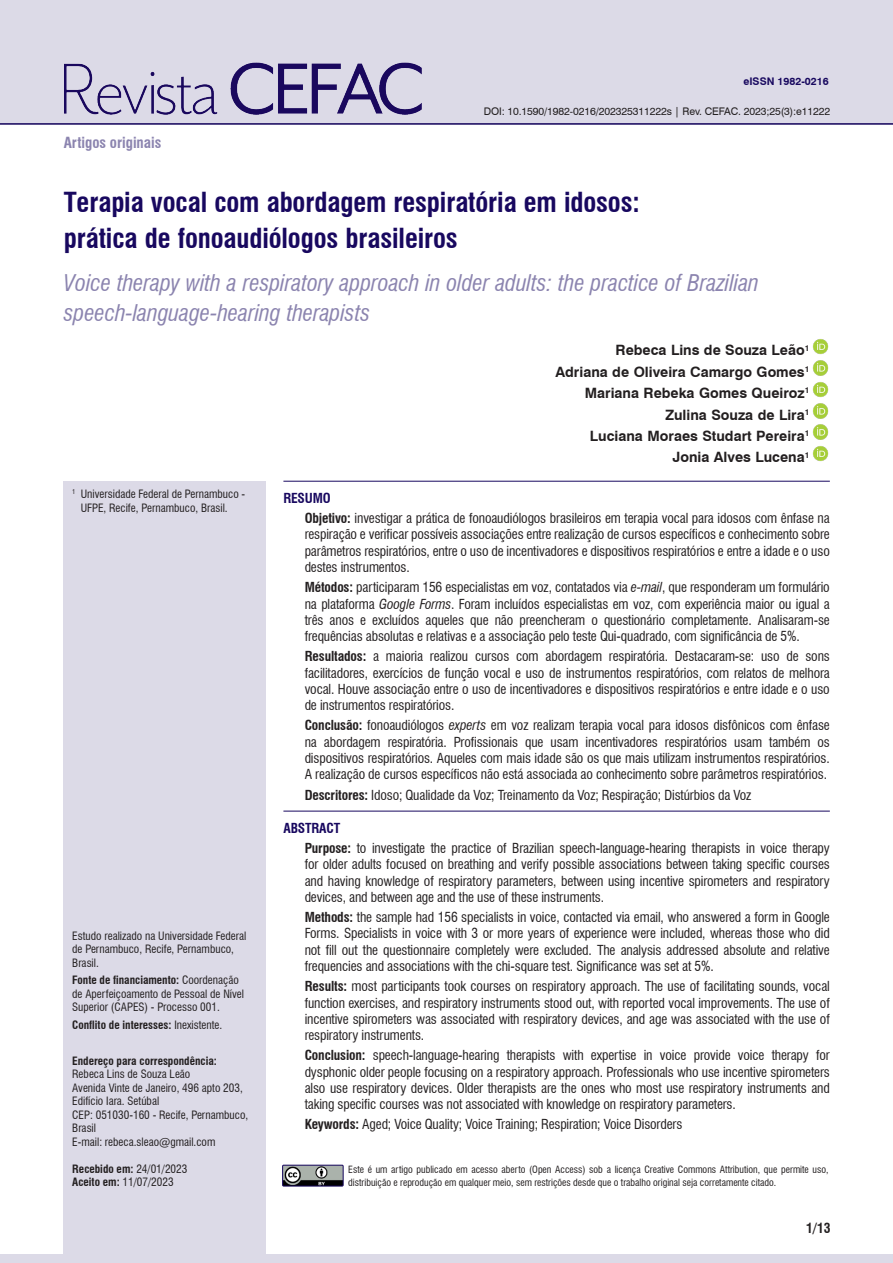
<style>
.page{position:relative;width:893px;height:1263px;background:#fff}
.page>*{position:absolute;margin:0;border:0;box-sizing:border-box;transform-origin:0 0}
.Titulo{font:700 condensed 27px/36px "Swiss 721 BT";letter-spacing:-.005em;color:#18085f}
.Titulo_ingles{font:italic condensed 22.5px/30px "Swiss 721 BT";letter-spacing:-.005em;color:#8b84af}
.Tipo_de_artigo{font:700 condensed 15px "Swiss 721 BT";color:#8b84af}
.Autor{font:700 14.25px "Swiss 721 BT";color:#231f20}
.Resumo{font:condensed 13.5px/16.2px "Swiss 721 BT";letter-spacing:-.01em;color:#231f20;text-align:justify}
.Resumo_título{font:700 condensed 13.5px "Swiss 721 BT";letter-spacing:-.01em;color:#18085f}
.Cabeço_autor_esquerda-par{font:700 condensed 13.5px "Swiss 721 BT";color:#231f20}
.Notas_sem_paragrafo{font:condensed 11.25px/13.5px "Swiss 721 BT";color:#231f20}
.Endereço_correspondencia{font:condensed 11.25px/13.5px "Swiss 721 BT";color:#231f20}
.Notas{font:condensed 11.25px/13.5px "Swiss 721 BT";color:#231f20}
.Endereço_correspondencia-2{font:700 condensed 11.25px "Swiss 721 BT";color:#231f20}
.Notas_sem_paragrafo-2{font:700 condensed 11.25px "Swiss 721 BT";color:#231f20}
.Legenda_b_direito-impar{font:10.5px "Swiss 721 BT";letter-spacing:-.01em;color:#231f20}
.Legenda_b_esquerdo-par{font:700 10.5px "Swiss 721 BT";color:#18085f}
.Notas-2{font:condensed 9.75px/13.5px "Swiss 721 BT";color:#231f20}
.s1{font-weight:700}
.s2{font-weight:400}
.s3{font-style:italic}
</style>
<div class="page">
<div style="left:64px;top:481px;width:202px;height:782px;background:#dcdae7"></div>
<img style="left:812px;top:339px;width:17px;height:15px">
<img style="left:813px;top:360px;width:16px;height:16px">
<img style="left:812px;top:382px;width:17px;height:15px">
<img style="left:813px;top:403px;width:16px;height:16px">
<img style="left:813px;top:424px;width:16px;height:16px">
<img style="left:812px;top:446px;width:17px;height:15px">
<hr style="left:283px;top:481px;width:547px;height:1px;background:#18085f">
<hr style="left:283px;top:811px;width:547px;height:1px;background:#18085f">
<div style="left:0;top:0;width:893px;height:125px;background:#dcdae7"></div>
<img style="left:65px;top:63px;width:357px;height:51px">
<img style="left:284px;top:1167px;width:58px;height:17px">
<div style="left:282px;top:1165px;width:62px;height:21px;border:1px solid #18085f"></div>
<div style="left:0;top:1254px;width:893px;height:9px;background:#dcdae7"></div>
<p class="Legenda_b_esquerdo-par" style="left:743px;top:74px;width:87px">eISSN 1982-0216</p>
<p class="Tipo_de_artigo" style="left:64px;top:133px;width:99px">Artigos originais</p>
<p class="Legenda_b_direito-impar" style="left:484px;top:104px;width:348px">DOI: 10.1590/1982-0216/202325311222s | Rev. CEFAC. 2023;25(3):e11222</p>
<p class="Titulo" style="left:64px;top:185px;width:578px">Terapia vocal com abordagem respiratória em idosos: prática de fonoaudiólogos brasileiros</p>
<p class="Titulo_ingles" style="left:64px;top:268px;width:697px">Voice therapy with a respiratory approach in older adults: the practice of Brazilian speech-language-hearing therapists</p>
<p class="Autor" style="left:616px;top:340px;width:195px">Rebeca Lins de Souza Leão<sup>1</sup></p>
<p class="Autor" style="left:555px;top:362px;width:255px">Adriana de Oliveira Camargo Gomes<sup>1</sup></p>
<p class="Autor" style="left:585px;top:383px;width:226px">Mariana Rebeka Gomes Queiroz<sup>1</sup></p>
<p class="Autor" style="left:665px;top:405px;width:145px">Zulina Souza de Lira<sup>1</sup></p>
<p class="Autor" style="left:590px;top:426px;width:221px">Luciana Moraes Studart Pereira<sup>1</sup></p>
<p class="Autor" style="left:672px;top:447px;width:138px">Jonia Alves Lucena<sup>1</sup></p>
<p class="Notas" style="left:81px;top:487px;width:166px;text-indent:-9px"><sup>1</sup> Universidade Federal de Pernambuco -<br>UFPE, Recife, Pernambuco, Brasil.</p>
<p class="Notas_sem_paragrafo" style="left:72px;top:929px;width:176px">Estudo realizado na Universidade Federal de Pernambuco, Recife, Pernambuco,<br>Brasil.</p>
<p class="Notas_sem_paragrafo" style="left:72px;top:973px;width:173px"><span class="s1">Fonte de financiamento:</span> Coordenação de Aperfeiçoamento de Pessoal de Nível<br>Superior (CAPES) - Processo 001.</p>
<p class="Notas_sem_paragrafo-2" style="left:72px;top:1018px;width:152px">Conflito de interesses: <span class="s2">Inexistente.</span></p>
<p class="Endereço_correspondencia-2" style="left:72px;top:1054px;width:146px">Endereço para correspondência:</p>
<p class="Endereço_correspondencia" style="left:72px;top:1067px;width:120px">Rebeca Lins de Souza Leão</p>
<p class="Endereço_correspondencia" style="left:72px;top:1081px;width:172px">Avenida Vinte de Janeiro, 496 apto 203,<br>Edifício Iara. Setúbal</p>
<p class="Endereço_correspondencia" style="left:72px;top:1108px;width:177px">CEP: 051030-160 - Recife, Pernambuco,<br>Brasil</p>
<p class="Endereço_correspondencia" style="left:72px;top:1135px;width:145px">E-mail: rebeca.sleao@gmail.com</p>
<p class="Endereço_correspondencia-2" style="left:72px;top:1162px;width:117px">Recebido em: <span class="s2">24/01/2023</span></p>
<p class="Endereço_correspondencia" style="left:72px;top:1175px;width:103px"><span class="s1">Aceito em:</span> 11/07/2023</p>
<p class="Resumo_título" style="left:283px;top:490px;width:49px">RESUMO</p>
<p class="Resumo" style="left:305px;top:510px;width:527px"><span class="s1">Objetivo:</span> investigar a prática de fonoaudiólogos brasileiros em terapia vocal para idosos com ênfase na respiração e verificar possíveis associações entre realização de cursos específicos e conhecimento sobre parâmetros respiratórios, entre o uso de incentivadores e dispositivos respiratórios e entre a idade e o uso destes instrumentos.</p>
<p class="Resumo" style="left:305px;top:579px;width:527px"><span class="s1">Métodos:</span> participaram 156 especialistas em voz, contatados via <span class="s3">e-mail</span>, que responderam um formulário na plataforma <span class="s3">Google Forms</span>. Foram incluídos especialistas em voz, com experiência maior ou igual a três anos e excluídos aqueles que não preencheram o questionário completamente. Analisaram-se frequências absolutas e relativas e a associação pelo teste Qui-quadrado, com significância de 5%.</p>
<p class="Resumo" style="left:305px;top:648px;width:527px"><span class="s1">Resultados:</span> a maioria realizou cursos com abordagem respiratória. Destacaram-se: uso de sons facilitadores, exercícios de função vocal e uso de instrumentos respiratórios, com relatos de melhora vocal. Houve associação entre o uso de incentivadores e dispositivos respiratórios e entre idade e o uso de instrumentos respiratórios.</p>
<p class="Resumo" style="left:305px;top:717px;width:527px"><span class="s1">Conclusão:</span> fonoaudiólogos <span class="s3">experts</span> em voz realizam terapia vocal para idosos disfônicos com ênfase na abordagem respiratória. Profissionais que usam incentivadores respiratórios usam também os dispositivos respiratórios. Aqueles com mais idade são os que mais utilizam instrumentos respiratórios.<br>A realização de cursos específicos não está associada ao conhecimento sobre parâmetros respiratórios.</p>
<p class="Resumo" style="left:305px;top:786px;width:448px"><span class="s1">Descritores:</span> Idoso; Qualidade da Voz; Treinamento da Voz; Respiração; Distúrbios da Voz</p>
<p class="Resumo_título" style="left:283px;top:820px;width:58px">ABSTRACT</p>
<p class="Resumo" style="left:305px;top:840px;width:527px"><span class="s1">Purpose:</span> to investigate the practice of Brazilian speech-language-hearing therapists in voice therapy for older adults focused on breathing and verify possible associations between taking specific courses and having knowledge of respiratory parameters, between using incentive spirometers and respiratory devices, and between age and the use of these instruments.</p>
<p class="Resumo" style="left:305px;top:909px;width:527px"><span class="s1">Methods:</span> the sample had 156 specialists in voice, contacted via email, who answered a form in Google Forms. Specialists in voice with 3 or more years of experience were included, whereas those who did not fill out the questionnaire completely were excluded. The analysis addressed absolute and relative frequencies and associations with the chi-square test. Significance was set at 5%.</p>
<p class="Resumo" style="left:305px;top:978px;width:527px"><span class="s1">Results:</span> most participants took courses on respiratory approach. The use of facilitating sounds, vocal function exercises, and respiratory instruments stood out, with reported vocal improvements. The use of incentive spirometers was associated with respiratory devices, and age was associated with the use of respiratory instruments.</p>
<p class="Resumo" style="left:305px;top:1047px;width:527px"><span class="s1">Conclusion:</span> speech-language-hearing therapists with expertise in voice provide voice therapy for dysphonic older people focusing on a respiratory approach. Professionals who use incentive spirometers also use respiratory devices. Older therapists are the ones who most use respiratory instruments and taking specific courses was not associated with knowledge on respiratory parameters.</p>
<p class="Resumo" style="left:305px;top:1116px;width:379px"><span class="s1">Keywords:</span> Aged; Voice Quality; Voice Training; Respiration; Voice Disorders</p>
<p class="Notas-2" style="left:348px;top:1163px;width:482px">Este é um artigo publicado em acesso aberto (Open Access) sob a licença Creative Commons Attribution, que permite uso, distribuição e reprodução em qualquer meio, sem restrições desde que o trabalho original seja corretamente citado.</p>
<p class="Cabeço_autor_esquerda-par" style="left:806px;top:1219px;width:26px">1/13</p>
</div>
